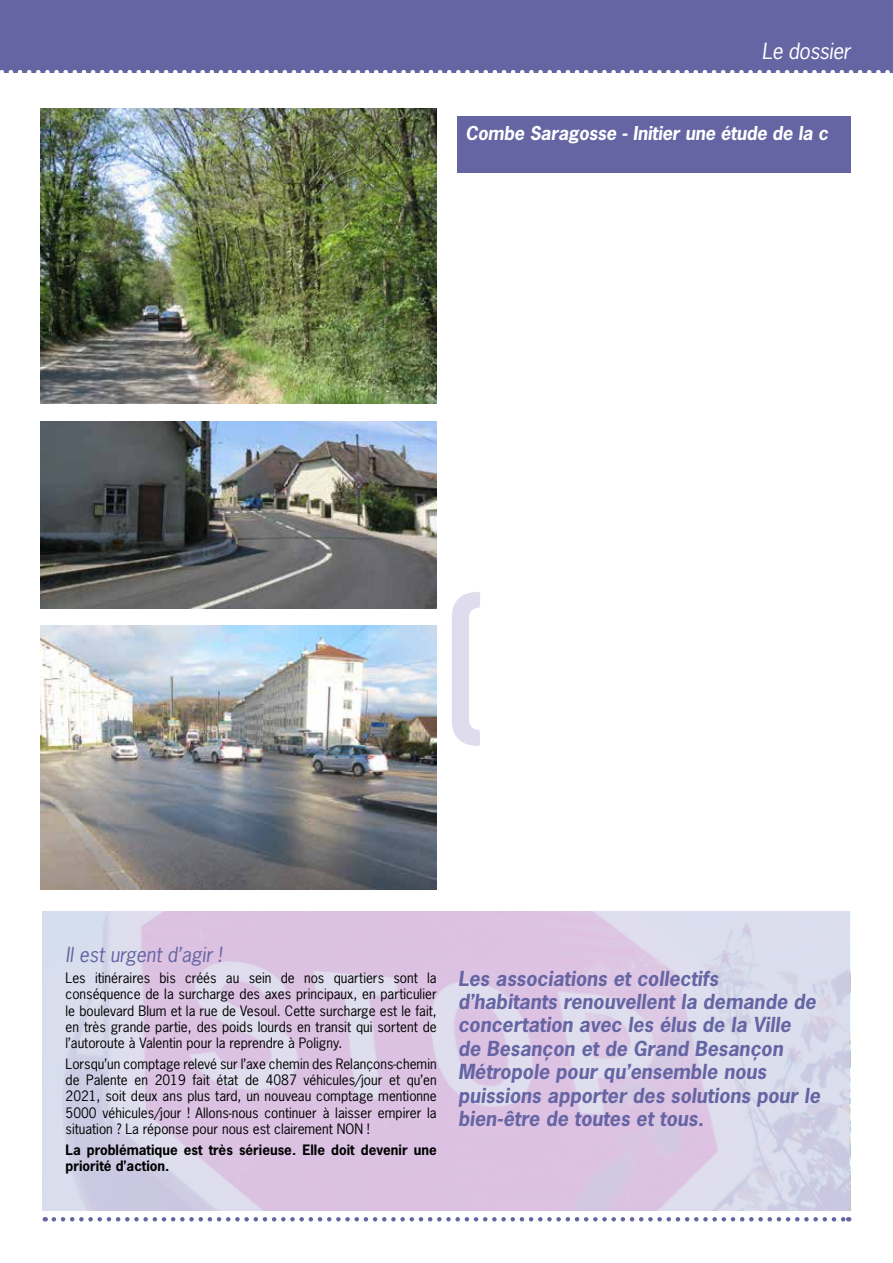
<style>
.page{position:relative;width:893px;height:1263px;background:#fff}
.page>*{position:absolute;margin:0;border:0;box-sizing:border-box;transform-origin:0 0}
.t1{font:italic 21px "News Gothic Std";letter-spacing:-.02em;color:#fff}
.t2{font:italic 700 19.5px/23.4px "News Gothic Std";color:#6565a4}
.t3{font:italic 19.5px "News Gothic Std";color:#6565a4}
.t4{font:italic 700 18px "News Gothic Std";letter-spacing:-.01em;color:#fff}
.t5{font:13.5px/16.2px "News Gothic Std";color:#000;text-align:justify}
.t6{font:700 13.5px/16.2px "News Gothic Std";color:#000}
</style>
<div class="page">
<div style="left:457px;top:116px;width:393px;height:57px;background:#6565a4"></div>
<svg style="left:452px;top:592px;width:28px;height:154px"></svg>
<img style="left:43px;top:911px;width:807px;height:300px">
<div style="left:0;top:0;width:893px;height:72px;background:#6565a4"></div>
<svg style="left:0;top:70px;width:893px;height:3px"></svg>
<img style="left:40px;top:108px;width:397px;height:296px">
<img style="left:40px;top:625px;width:397px;height:265px">
<img style="left:40px;top:421px;width:397px;height:187px">
<svg style="left:54px;top:1217px;width:795px;height:4px"></svg>
<h1 class="t1" style="left:762px;top:37px;width:90px">Le dossier</h1>
<h3 class="t4" style="left:466px;top:121px;width:364px">Combe Saragosse - Initier une étude de la c</h3>
<h2 class="t3" style="left:66px;top:942px;width:158px">Il est urgent d’agir !</h2>
<p class="t5" style="left:66px;top:970px;width:373px">Les itinéraires bis créés au sein de nos quartiers sont la conséquence de la surcharge des axes principaux, en particulier le boulevard Blum et la rue de Vesoul. Cette surcharge est le fait, en très grande partie, des poids lourds en transit qui sortent de l’autoroute à Valentin pour la reprendre à Poligny.</p>
<p class="t5" style="left:66px;top:1056px;width:373px">Lorsqu’un comptage relevé sur l’axe chemin des Relançons-chemin de Palente en 2019 fait état de 4087 véhicules/jour et qu’en 2021, soit deux ans plus tard, un nouveau comptage mentionne 5000 véhicules/jour ! Allons-nous continuer à laisser empirer la situation ? La réponse pour nous est clairement NON !</p>
<p class="t6" style="left:66px;top:1141px;width:373px">La problématique est très sérieuse. Elle doit devenir une priorité d’action.</p>
<p class="t2" style="left:458px;top:967px;width:364px">Les associations et collectifs d’habitants renouvellent la demande de concertation avec les élus de la Ville<br>de Besançon et de Grand Besançon Métropole pour qu’ensemble nous puissions apporter des solutions pour le bien-être de toutes et tous.</p>
</div>
